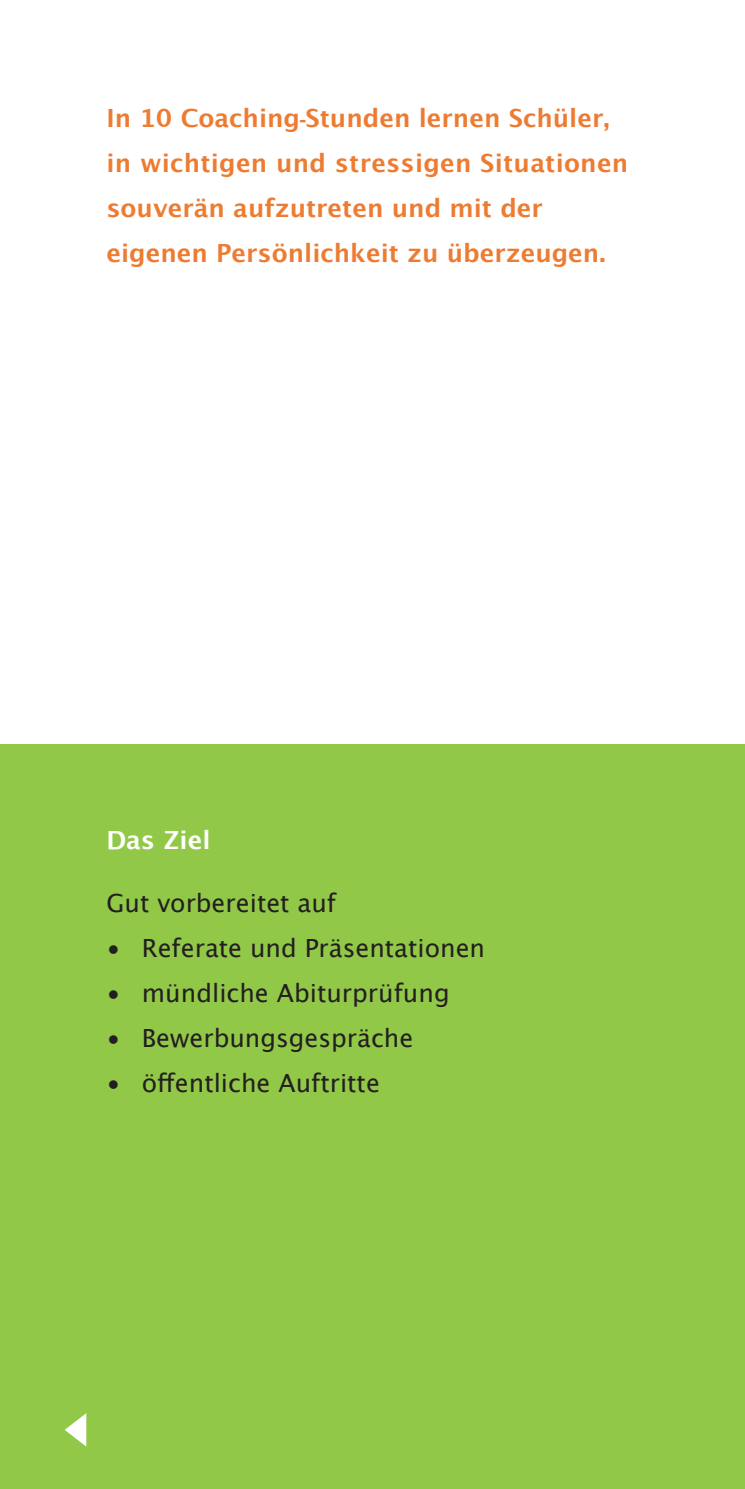
<style>
.page{position:relative;width:745px;height:1489px;background:#fff}
.page>*{position:absolute;margin:0;border:0;box-sizing:border-box;transform-origin:0 0}
.t1{font:700 25px/45px "Lucida Grande";color:#ed7c32}
.t2{font:25px "Lucida Grande";color:#231f20}
.t3{font:700 25px "Lucida Grande";color:#fff}
.s1{font-family:"Futura";font-weight:500}
</style>
<div class="page">
<div style="left:0;top:744px;width:744px;height:744px;background:#92c848"></div>
<svg style="left:65px;top:1413px;width:21px;height:33px"></svg>
<p class="t1" style="left:106px;top:95px;width:523px">In 10 Coaching<span class="s1">-</span>Stunden lernen Schüler, in wichtigen und stressigen Situationen souverän aufzutreten und mit der eigenen Persönlichkeit zu überzeugen.</p>
<p class="t3" style="left:106px;top:819px;width:105px">Das Ziel</p>
<p class="t2" style="left:106px;top:888px;width:231px">Gut vorbereitet auf</p>
<p class="t2" style="left:106px;top:933px;width:380px">• Referate und Präsentationen</p>
<p class="t2" style="left:106px;top:978px;width:344px">• mündliche Abiturprüfung</p>
<p class="t2" style="left:106px;top:1023px;width:308px">• Bewerbungsgespräche</p>
<p class="t2" style="left:106px;top:1068px;width:275px">• öffentliche Auftritte</p>
</div>
